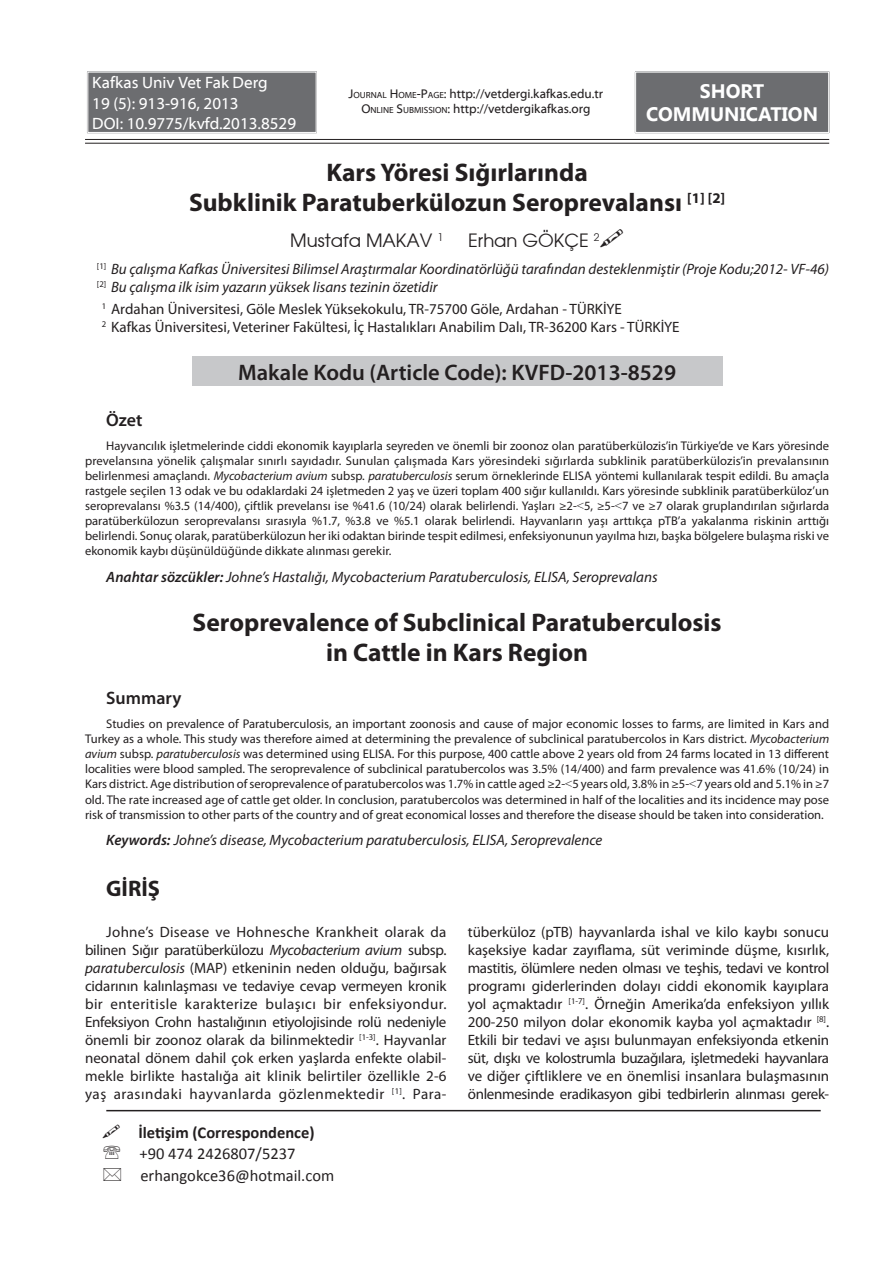
<style>
.page{position:relative;width:893px;height:1263px;background:#fff}
.page>*{position:absolute;margin:0;border:0;box-sizing:border-box;transform-origin:0 0}
.ORIJINAL_BASLIK{font:700 25.5px "Myriad Pro";color:#231f20}
.t1{font:600 22.5px "Myriad Pro";color:#231f20}
.ANA_BASLIK{font:700 22.5px "Myriad Pro";color:#231f20}
.t2{font:700 19.5px/23.4px "Segoe UI";color:#fff;text-align:center}
.t3{font:18px "TR Avalon Plain";color:#231f20}
.t4{font:600 18px "Myriad Pro";color:#231f20}
.t5{font:16.5px "Myriad Web Pro";color:#fff}
.t6{font:16.5px "Calibri";color:#231f20}
.t7{font:700 16.5px "Calibri";color:#231f20}
.METIN{font:15px/18px "Myriad Pro";color:#231f20;text-align:justify}
.t8{font:italic 15px "Myriad Pro";color:#231f20}
.t9{font:12.75px "Myriad Web Pro";color:#231f20}
.SUMMARY_PARAGRAF{font:12.6px/15.1px "Myriad Pro";color:#231f20;text-align:justify}
.t10{font:8.7px "Myriad Pro";color:#231f20}
.s1{font-style:inherit}
.s2{font-size:8.85px}
.s3{font-style:italic}
.s4{font-family:"Times New Roman"}
.s5{font-weight:600}
</style>
<div class="page">
<div style="left:192px;top:356px;width:530px;height:30px;background:#c7c8ca"></div>
<hr style="left:106px;top:1110px;width:715px;height:1px;background:#231f20">
<hr style="left:85px;top:139px;width:744px;height:1px;background:#231f20">
<hr style="left:85px;top:143px;width:744px;height:1px;background:#231f20">
<div style="left:90px;top:74px;width:224px;height:57px;background:#6c6d70"></div>
<div style="left:86px;top:70px;width:232px;height:64px;border:1px solid #fff"></div>
<div style="left:88px;top:72px;width:228px;height:61px;border:1px solid #fff"></div>
<div style="left:637px;top:74px;width:190px;height:57px;background:#6c6d70"></div>
<div style="left:634px;top:70px;width:196px;height:64px;border:1px solid #fff"></div>
<div style="left:635px;top:72px;width:194px;height:61px;border:1px solid #fff"></div>
<p class="t5" style="left:92px;top:73px;width:177px">Kafkas Univ Vet Fak Derg</p>
<p class="t5" style="left:92px;top:95px;width:148px">19 (5): 913-916, 2013</p>
<p class="t5" style="left:92px;top:115px;width:205px">DOI: 10.9775/kvfd.2013.8529</p>
<p class="t9" style="left:349px;top:87px;width:256px"><span class="s1">J</span><span class="s2">OURNAL</span> <span class="s1">H</span><span class="s2">OME</span><span class="s1">-P</span><span class="s2">AGE</span><span class="s1">:</span> http://vetdergi.kafkas.edu.tr</p>
<p class="t9" style="left:361px;top:102px;width:231px"><span class="s1">O</span><span class="s2">NLINE</span> <span class="s1">S</span><span class="s2">UBMISSION</span><span class="s1">:</span> http://vetdergikafkas.org</p>
<p class="t2" style="left:646px;top:78px;width:174px">SHORT<br>COMMUNICATION</p>
<p class="ORIJINAL_BASLIK" style="left:326px;top:155px;width:263px">Kars Yöresi Sığırlarında</p>
<p class="ORIJINAL_BASLIK" style="left:189px;top:186px;width:538px">Subklinik Paratuberkülozun Seroprevalansı <sup>[1]</sup> <sup>[2]</sup></p>
<p class="t3" style="left:290px;top:229px;width:155px">Mustafa MAKAV <sup>1</sup></p>
<p class="t3" style="left:468px;top:229px;width:133px">Erhan GÖKÇE <sup>2</sup></p>
<p class="t8" style="left:111px;top:259px;width:719px">Bu çalışma Kafkas Üniversitesi Bilimsel Araştırmalar Koordinatörlüğü tarafından desteklenmiştir (Proje Kodu;2012- VF-46)</p>
<p class="t8" style="left:111px;top:277px;width:328px">Bu çalışma ilk isim yazarın yüksek lisans tezinin özetidir</p>
<p class="METIN" style="left:111px;top:300px;width:512px">Ardahan Üniversitesi, Göle Meslek Yüksekokulu, TR-75700 Göle, Ardahan - TÜRKİYE</p>
<p class="METIN" style="left:111px;top:318px;width:570px">Kafkas Üniversitesi, Veteriner Fakültesi, İç Hastalıkları Anabilim Dalı, TR-36200 Kars - TÜRKİYE</p>
<p class="t10" style="left:97px;top:261px;width:11px">[1]</p>
<p class="t10" style="left:97px;top:279px;width:11px">[2]</p>
<p class="t10" style="left:102px;top:301px;width:6px">1</p>
<p class="t10" style="left:102px;top:319px;width:6px">2</p>
<p class="t1" style="left:238px;top:358px;width:439px">Makale Kodu (Article Code): KVFD-2013-8529</p>
<p class="t4" style="left:106px;top:408px;width:38px">Özet</p>
<p class="SUMMARY_PARAGRAF" style="left:85px;top:437px;width:746px;text-indent:21px">Hayvancılık işletmelerinde ciddi ekonomik kayıplarla seyreden ve önemli bir zoonoz olan paratüberkülozis’in Türkiye’de ve Kars yöresinde prevelansına yönelik çalışmalar sınırlı sayıdadır. Sunulan çalışmada Kars yöresindeki sığırlarda subklinik paratüberkülozis’in prevalansının belirlenmesi amaçlandı. <span class="s3">Mycobacterium avium</span> subsp. <span class="s3">paratuberculosis</span> serum örneklerinde ELISA yöntemi kullanılarak tespit edildi. Bu amaçla rastgele seçilen 13 odak ve bu odaklardaki 24 işletmeden 2 yaş ve üzeri toplam 400 sığır kullanıldı. Kars yöresinde subklinik paratüberküloz’un seroprevalansı %3.5 (14/400), çiftlik prevelansı ise %41.6 (10/24) olarak belirlendi. Yaşları ≥2-<span class="s4">˂</span>5, ≥5-<span class="s4">˂</span>7 ve ≥7 olarak gruplandırılan sığırlarda paratüberkülozun seroprevalansı sırasıyla %1.7, %3.8 ve %5.1 olarak belirlendi. Hayvanların yaşı arttıkça pTB’a yakalanma riskinin arttığı belirlendi. Sonuç olarak, paratüberkülozun her iki odaktan birinde tespit edilmesi, enfeksiyonunun yayılma hızı, başka bölgelere bulaşma riski ve ekonomik kaybı düşünüldüğünde dikkate alınması gerekir.</p>
<p class="t8" style="left:106px;top:568px;width:553px"><span class="s5">Anahtar sözcükler:</span> Johne’s Hastalığı, Mycobacterium Paratuberculosis, ELISA, Seroprevalans</p>
<p class="ORIJINAL_BASLIK" style="left:193px;top:605px;width:531px">Seroprevalence of Subclinical Paratuberculosis</p>
<p class="ORIJINAL_BASLIK" style="left:326px;top:636px;width:263px">in Cattle in Kars Region</p>
<p class="t4" style="left:106px;top:687px;width:77px">Summary</p>
<p class="SUMMARY_PARAGRAF" style="left:85px;top:716px;width:746px;text-indent:21px">Studies on prevalence of Paratuberculosis, an important zoonosis and cause of major economic losses to farms, are limited in Kars and Turkey as a whole. This study was therefore aimed at determining the prevalence of subclinical paratubercolos in Kars district. <span class="s3">Mycobacterium avium</span> subsp. <span class="s3">paratuberculosis</span> was determined using ELISA. For this purpose, 400 cattle above 2 years old from 24 farms located in 13 different localities were blood sampled. The seroprevalence of subclinical paratubercolos was 3.5% (14/400) and farm prevalence was 41.6% (10/24) in Kars district. Age distribution of seroprevalence of paratubercolos was 1.7% in cattle aged ≥2-<span class="s4">˂</span>5 years old, 3.8% in ≥5-<span class="s4">˂</span>7 years old and 5.1% in ≥7 old. The rate increased age of cattle get older. In conclusion, paratubercolos was determined in half of the localities and its incidence may pose risk of transmission to other parts of the country and of great economical losses and therefore the disease should be taken into consideration.</p>
<p class="t8" style="left:106px;top:831px;width:498px"><span class="s5">Keywords:</span> Johne’s disease, Mycobacterium paratuberculosis, ELISA, Seroprevalence</p>
<p class="ANA_BASLIK" style="left:106px;top:874px;width:55px">GİRİŞ</p>
<p class="METIN" style="left:85px;top:923px;width:363px;text-indent:21px">Johne’s Disease ve Hohnesche Krankheit olarak da bilinen Sığır paratüberkülozu <span class="s3">Mycobacterium avium</span> subsp. <span class="s3">paratuberculosis</span> (MAP) etkeninin neden olduğu, bağırsak cidarının kalınlaşması ve tedaviye cevap vermeyen kronik bir enteritisle karakterize bulaşıcı bir enfeksiyondur.<br>Enfeksiyon Crohn hastalığının etiyolojisinde rolü nedeniyle önemli bir zoonoz olarak da bilinmektedir <sup>[1-3]</sup>. Hayvanlar neonatal dönem dahil çok erken yaşlarda enfekte olabil&shy;mekle birlikte hastalığa ait klinik belirtiler özellikle 2-6 yaş arasındaki hayvanlarda gözlenmektedir <sup>[1]</sup>. Para-</p>
<p class="METIN" style="left:468px;top:923px;width:363px">tüberküloz (pTB) hayvanlarda ishal ve kilo kaybı sonucu kaşeksiye kadar zayıflama, süt veriminde düşme, kısırlık, mastitis, ölümlere neden olması ve teşhis, tedavi ve kontrol programı giderlerinden dolayı ciddi ekonomik kayıplara yol açmaktadır <sup>[1-7]</sup>. Örneğin Amerika’da enfeksiyon yıllık 200-250 milyon dolar ekonomik kayba yol açmaktadır <sup>[8]</sup>.<br>Etkili bir tedavi ve aşısı bulunmayan enfeksiyonda etkenin süt, dışkı ve kolostrumla buzağılara, işletmedeki hayvanlara ve diğer çiftliklere ve en önemlisi insanlara bulaşmasının önlenmesinde eradikasyon gibi tedbirlerin alınması gerek-</p>
<p class="t7" style="left:138px;top:1122px;width:178px">İletişim (Correspondence)</p>
<p class="t6" style="left:140px;top:1144px;width:157px">+90 474 2426807/5237</p>
<p class="t6" style="left:140px;top:1165px;width:195px">erhangokce36@hotmail.com</p>
</div>
